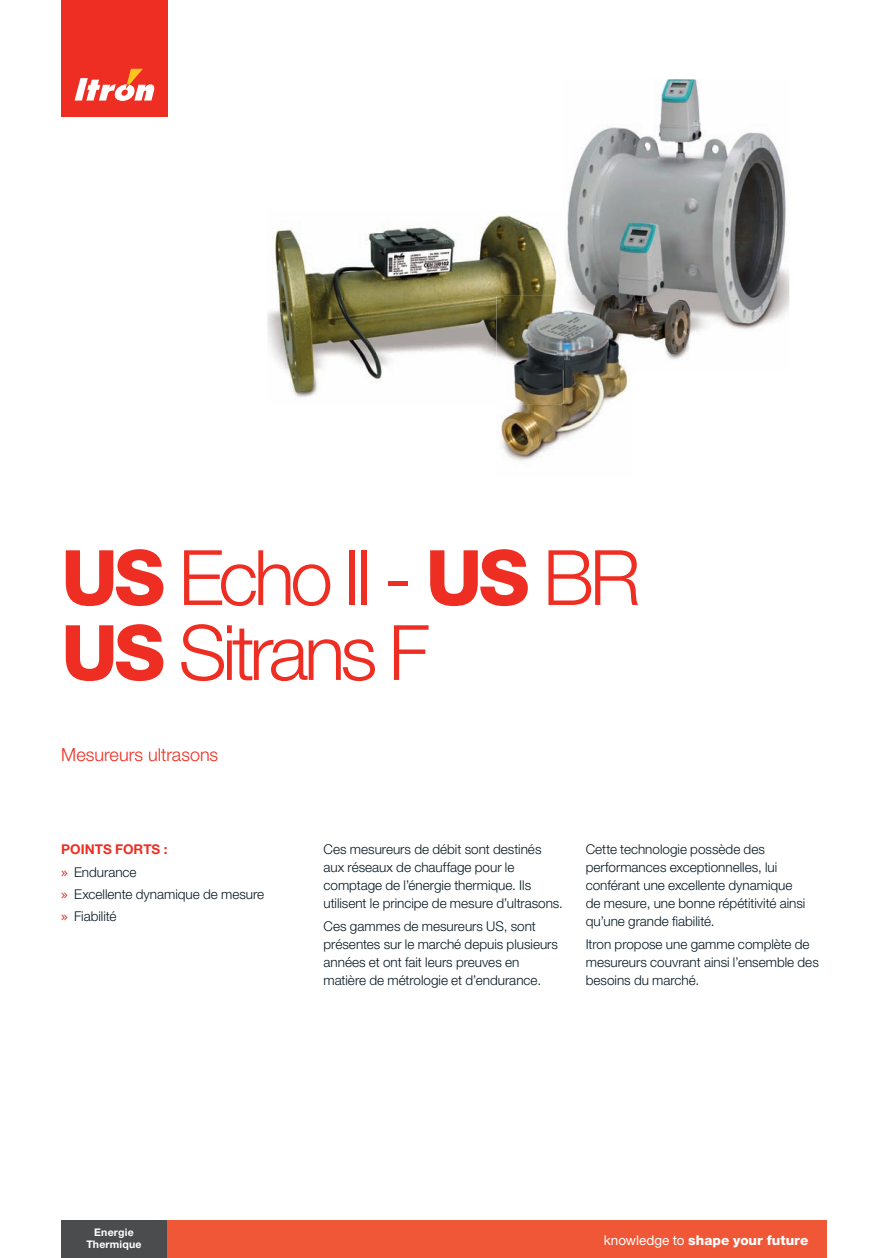
<style>
.page{position:relative;width:888px;height:1258px;background:#fff}
.page>*{position:absolute;margin:0;border:0;box-sizing:border-box;transform-origin:0 0}
.t1{font:300 76.5px/75px "Helvetica Neue LT Std";letter-spacing:-.06em;color:#ee2e22}
.t2{font:300 18px "Helvetica Neue LT Std";color:#ee2e22}
.t3{font:300 13.5px/18px "Helvetica Neue LT Std";color:#071822}
.t4{font:800 13.5px "Helvetica Neue LT Std";letter-spacing:.005em;color:#fff}
.t5{font:700 10.5px/12.6px "Helvetica Neue LT Std";letter-spacing:.02em;color:#fff;text-align:center}
.s1{font-weight:800}
.s2{font-weight:700;color:#ee2e22}
.s3{font-family:"Lucida Grande";font-weight:400;color:#ee2e22}
.s4{font-weight:400}
</style>
<div class="page">
<img style="left:267px;top:215px;width:290px;height:182px">
<img style="left:565px;top:79px;width:224px;height:281px">
<img style="left:496px;top:296px;width:67px;height:73px">
<img style="left:496px;top:369px;width:132px;height:92px">
<img style="left:563px;top:296px;width:68px;height:73px">
<div style="left:61px;top:0;width:107px;height:117px;background:#ee2e22"></div>
<svg style="left:75px;top:69px;width:80px;height:32px"></svg>
<div style="left:61px;top:1220px;width:107px;height:38px;background:#4b4c4d"></div>
<div style="left:168px;top:1220px;width:659px;height:38px;background:#f05737"></div>
<h1 class="t1" style="left:61px;top:539px;width:581px"><span class="s1">US</span> Echo II - <span class="s1">US</span> BR<br><span class="s1">US</span> Sitrans F</h1>
<h2 class="t2" style="left:61px;top:744px;width:159px">Mesureurs ultrasons</h2>
<p class="t3" style="left:61px;top:838px;width:204px;line-height:22.2px"><span class="s2">POINTS FORTS :<br></span><span class="s3">»</span> Endurance<br><span class="s3">»</span> Excellente dynamique de mesure <span class="s3">»</span> Fiabilité</p>
<p class="t3" style="left:323px;top:840px;width:241px">Ces mesureurs de débit sont destinés aux réseaux de chauffage pour le comptage de l’énergie thermique. Ils utilisent le principe de mesure d’ultrasons.</p>
<p class="t3" style="left:323px;top:916px;width:236px">Ces gammes de mesureurs US, sont présentes sur le marché depuis plusieurs années et ont fait leurs preuves en matière de métrologie et d’endurance.</p>
<p class="t3" style="left:586px;top:840px;width:221px">Cette technologie possède des performances exceptionnelles, lui conférant une excellente dynamique de mesure, une bonne répétitivité ainsi qu’une grande fiabilité.</p>
<p class="t3" style="left:586px;top:934px;width:235px">Itron propose une gamme complète de mesureurs couvrant ainsi l’ensemble des besoins du marché.</p>
<p class="t5" style="left:86px;top:1225px;width:57px">Energie<br>Thermique</p>
<p class="t4" style="left:604px;top:1232px;width:206px"><span class="s4">knowledge to</span> shape your future</p>
</div>
